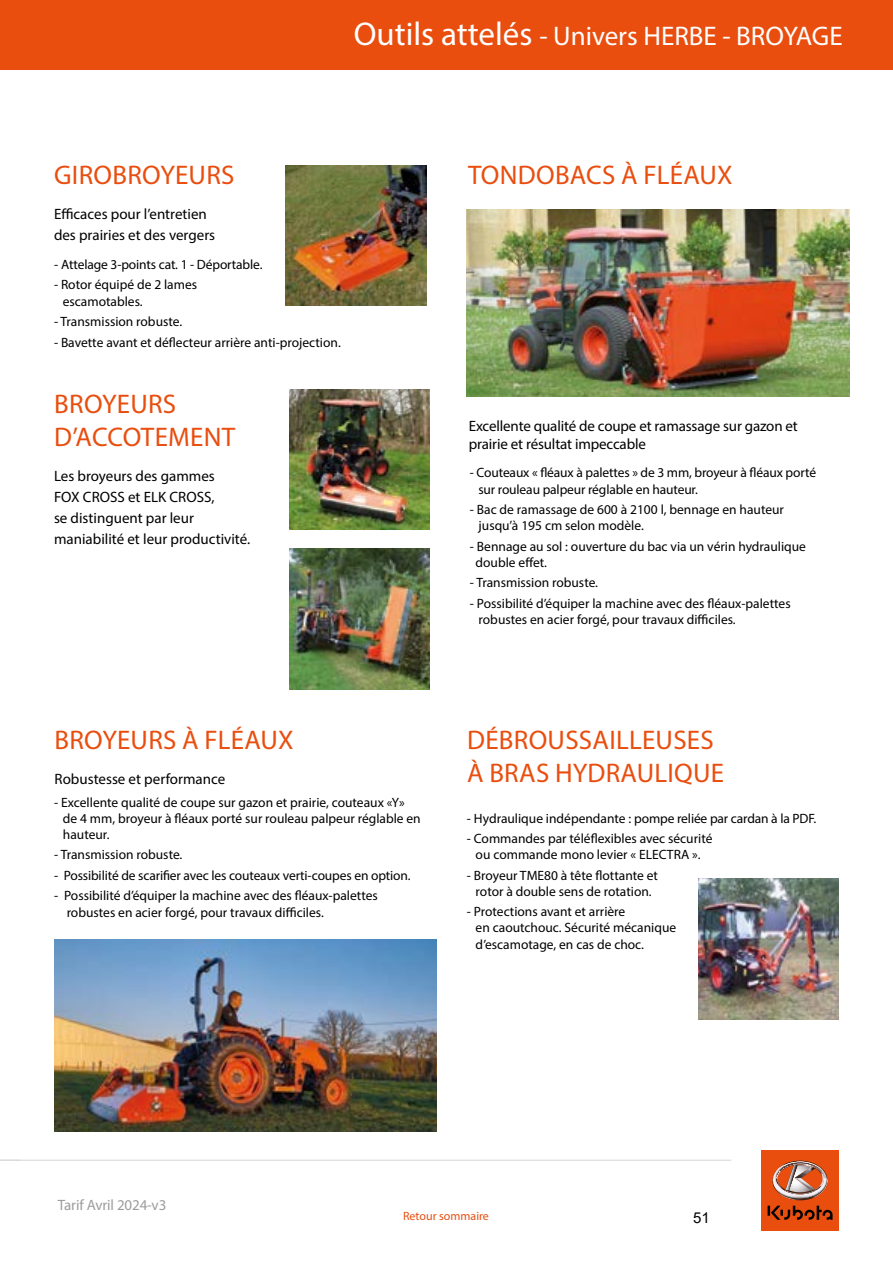
<style>
.page{position:relative;width:893px;height:1263px;background:#fff}
.page>*{position:absolute;margin:0;border:0;box-sizing:border-box;transform-origin:0 0}
.t1{font:27px/33px "Myriad Pro";letter-spacing:.01em;color:#e94e0f}
.t2{font:27px "Myriad Pro";color:#fff}
.t3{font:15px/21px "Myriad Pro";color:#000}
.t4{font:15px "Myriad Pro";letter-spacing:-.01em;color:#9d9d9c}
.t5{font:15px "Arial";color:#000}
.t6{font:13.5px/16.2px "Myriad Pro";color:#000}
.t7{font:12px "Myriad Pro";color:#e74e12}
.s1{font-size:33px}
</style>
<div class="page">
<hr style="left:0;top:1160px;width:731px;height:1px;background:#dadada">
<div style="left:761px;top:1150px;width:78px;height:81px;background:#e94e0e"></div>
<svg style="left:772px;top:1160px;width:56px;height:40px"></svg>
<svg style="left:768px;top:1206px;width:64px;height:14px"></svg>
<div style="left:0;top:0;width:893px;height:69px;background:#e94e0f"></div>
<img style="left:54px;top:940px;width:383px;height:191px">
<img style="left:289px;top:389px;width:140px;height:141px">
<img style="left:289px;top:549px;width:140px;height:140px">
<img style="left:698px;top:879px;width:140px;height:140px">
<img style="left:467px;top:209px;width:383px;height:187px">
<img style="left:286px;top:165px;width:140px;height:140px">
<h1 class="t2" style="left:354px;top:19px;width:490px"><span class="s1">Outils attelés</span> - Univers HERBE - BROYAGE</h1>
<h1 class="t1" style="left:54px;top:158px;width:182px">GIROBROYEURS</h1>
<p class="t3" style="left:54px;top:203px;width:163px">Efficaces pour l’entretien des prairies et des vergers</p>
<p class="t6" style="left:54px;top:256px;width:210px">- Attelage 3-points cat. 1 - Déportable.</p>
<p class="t6" style="left:63px;top:277px;width:136px;text-indent:-9px">- Rotor équipé de 2 lames escamotables.</p>
<p class="t6" style="left:54px;top:313px;width:130px">- Transmission robuste.</p>
<p class="t6" style="left:54px;top:334px;width:288px">- Bavette avant et déflecteur arrière anti-projection.</p>
<h1 class="t1" style="left:54px;top:387px;width:182px">BROYEURS<br>D’ACCOTEMENT</h1>
<p class="t3" style="left:54px;top:465px;width:198px">Les broyeurs des gammes<br>FOX CROSS et ELK CROSS,<br>se distinguent par leur maniabilité et leur productivité.</p>
<h1 class="t1" style="left:468px;top:158px;width:266px">TONDOBACS À FLÉAUX</h1>
<p class="t3" style="left:469px;top:416px;width:331px;line-height:18px">Excellente qualité de coupe et ramassage sur gazon et prairie et résultat impeccable</p>
<p class="t6" style="left:478px;top:465px;width:339px;text-indent:-8px">- Couteaux « fléaux à palettes » de 3 mm, broyeur à fléaux porté sur rouleau palpeur réglable en hauteur.</p>
<p class="t6" style="left:479px;top:501px;width:307px;text-indent:-9px">- Bac de ramassage de 600 à 2100 l, bennage en hauteur jusqu’à 195 cm selon modèle.</p>
<p class="t6" style="left:476px;top:538px;width:332px;text-indent:-6px">- Bennage au sol : ouverture du bac via un vérin hydraulique double effet.</p>
<p class="t6" style="left:470px;top:574px;width:130px">- Transmission robuste.</p>
<p class="t6" style="left:479px;top:595px;width:314px;text-indent:-9px">- Possibilité d’équiper la machine avec des fléaux-palettes robustes en acier forgé, pour travaux difficiles.</p>
<h1 class="t1" style="left:54px;top:723px;width:241px">BROYEURS À FLÉAUX</h1>
<p class="t3" style="left:55px;top:768px;width:172px">Robustesse et performance</p>
<p class="t6" style="left:63px;top:794px;width:359px;text-indent:-9px">- Excellente qualité de coupe sur gazon et prairie, couteaux «Y» de 4 mm, broyeur à fléaux porté sur rouleau palpeur réglable en hauteur.</p>
<p class="t6" style="left:54px;top:846px;width:130px">- Transmission robuste.</p>
<p class="t6" style="left:54px;top:867px;width:358px">- Possibilité de scarifier avec les couteaux verti-coupes en option.</p>
<p class="t6" style="left:67px;top:887px;width:313px;text-indent:-13px">- Possibilité d’équiper la machine avec des fléaux-palettes robustes en acier forgé, pour travaux difficiles.</p>
<h1 class="t1" style="left:467px;top:723px;width:258px">DÉBROUSSAILLEUSES<br>À BRAS HYDRAULIQUE</h1>
<p class="t6" style="left:467px;top:810px;width:351px">- Hydraulique indépendante : pompe reliée par cardan à la PDF.</p>
<p class="t6" style="left:467px;top:830px;width:247px;text-align:center">- Commandes par téléflexibles avec sécurité ou commande mono levier « ELECTRA ».</p>
<p class="t6" style="left:467px;top:867px;width:193px;text-align:center">- Broyeur TME80 à tête flottante et rotor à double sens de rotation.</p>
<p class="t6" style="left:476px;top:903px;width:202px;text-indent:-9px">- Protections avant et arrière<br>en caoutchouc. Sécurité mécanique d’escamotage, en cas de choc.</p>
<p class="t4" style="left:58px;top:1195px;width:110px">Tarif Avril 2024-v3</p>
<p class="t7" style="left:403px;top:1209px;width:87px">Retour sommaire</p>
<p class="t5" style="left:693px;top:1207px;width:18px">51</p>
</div>
